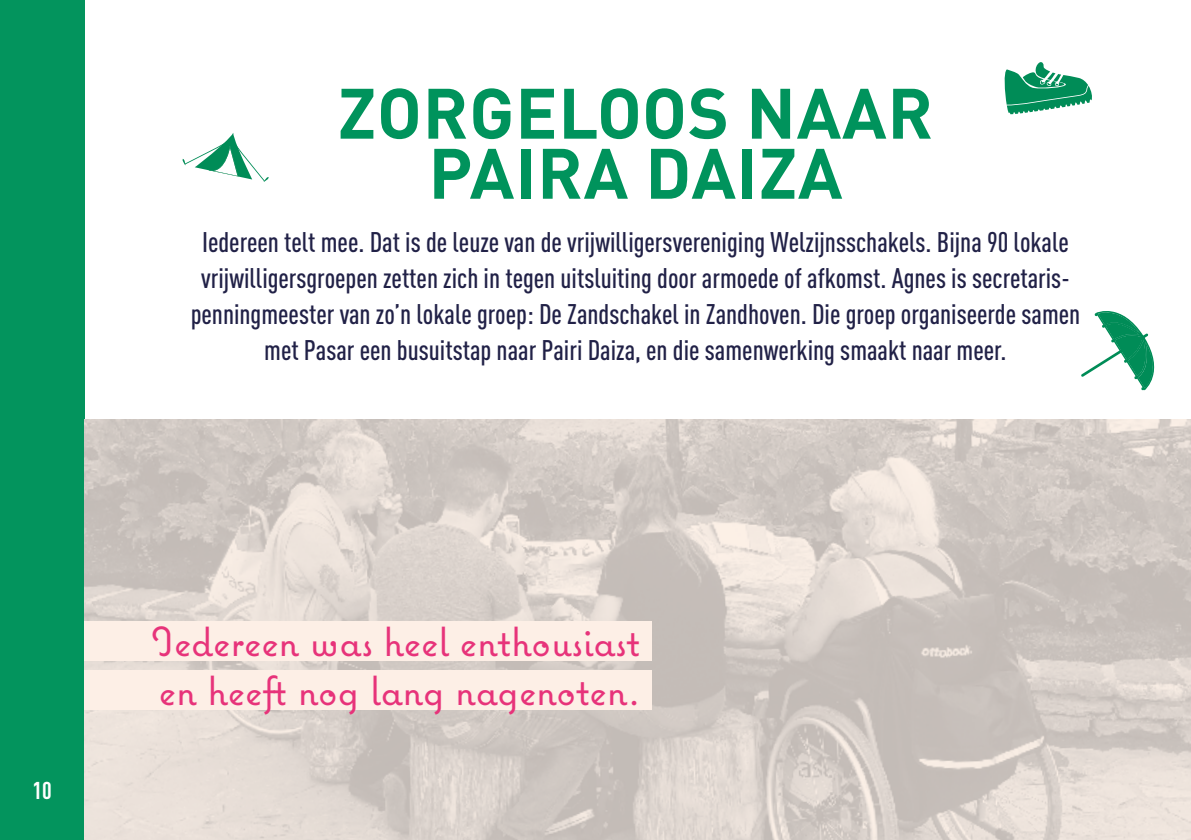
<style>
.page{position:relative;width:1191px;height:840px;background:#fff}
.page>*{position:absolute;margin:0;border:0;box-sizing:border-box;transform-origin:0 0}
.t1{font:700 70px/60px "DINOT";letter-spacing:.01em;color:#00935c;text-align:center}
.t2{font:41.4px/49px "Coquette";color:#e7337a}
.t3{font:500 condensed 28px/36px "DINOT";color:#212147;text-align:center}
.t4{font:700 condensed 24px "DINOT";color:#fff}
</style>
<div class="page">
<div style="left:0;top:0;width:84px;height:839px;background:#03945d"></div>
<img style="left:84px;top:420px;width:1107px;height:419px">
<svg style="left:1004px;top:62px;width:88px;height:52px"></svg>
<svg style="left:1081px;top:311px;width:74px;height:79px"></svg>
<svg style="left:183px;top:133px;width:86px;height:49px"></svg>
<div style="left:84px;top:621px;width:567px;height:39px;background:#fdefe6"></div>
<div style="left:84px;top:670px;width:567px;height:39px;background:#fdefe6"></div>
<h1 class="t1" style="left:338px;top:81px;width:597px">ZORGELOOS NAAR<br>PAIRA DAIZA</h1>
<p class="t3" style="left:191px;top:223px;width:891px">Iedereen telt mee. Dat is de leuze van de vrijwilligersvereniging Welzijnsschakels. Bijna 90 lokale vrijwilligersgroepen zetten zich in tegen uitsluiting door armoede of afkomst. Agnes is secretaris&shy;penningmeester van zo’n lokale groep: De Zandschakel in Zandhoven. Die groep organiseerde samen met Pasar een busuitstap naar Pairi Daiza, en die samenwerking smaakt naar meer.</p>
<p class="t4" style="left:32px;top:775px;width:21px">10</p>
<h2 class="t2" style="left:151px;top:616px;width:490px">Iedereen was heel enthousiast en heeft nog lang nagenoten.</h2>
</div>
